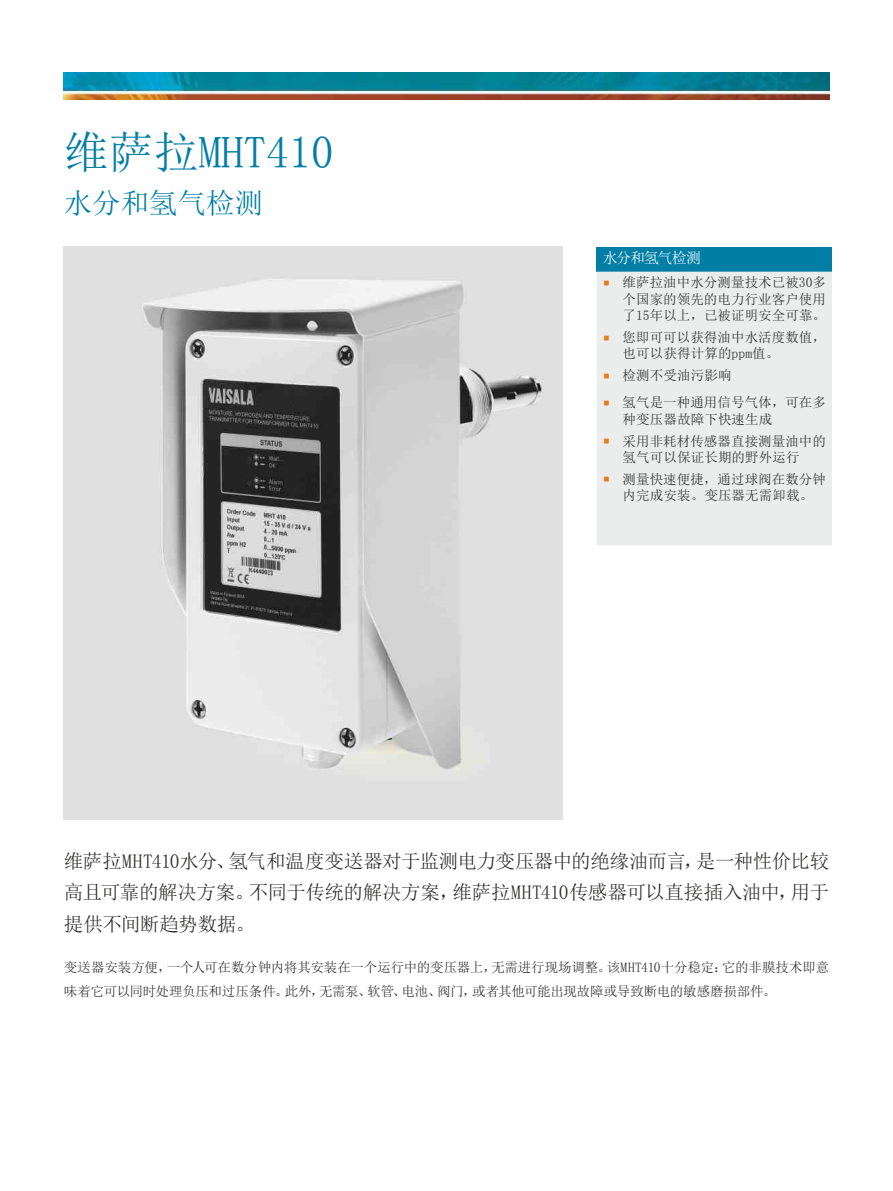
<style>
.page{position:relative;width:893px;height:1191px;background:#fff}
.page>*{position:absolute;margin:0;border:0;box-sizing:border-box;transform-origin:0 0}
.t1{font:45px "Sim Sun";color:#007ea6}
.t2{font:28.5px "Sim Sun";color:#007ea6}
.t3{font:19.5px/31.5px "Sim Sun";letter-spacing:-.02em;color:#2b2b2a;text-align:justify}
.t4{font:15px "Sim Sun";letter-spacing:-.065em;color:#fefefe}
.t5{font:13.5px/16.5px "Sim Sun";letter-spacing:.005em;color:#2b2b2a}
.t6{font:13.5px/24px "Sim Sun";letter-spacing:-.015em;color:#2b2b2a}
.s1{font-family:"Arial";font-size:21px;color:#e67d1b}
</style>
<div class="page">
<img style="left:64px;top:72px;width:765px;height:28px">
<img style="left:64px;top:247px;width:499px;height:572px">
<div style="left:597px;top:247px;width:235px;height:25px;background:#007ea6"></div>
<div style="left:597px;top:272px;width:235px;height:273px;background:#ebecec"></div>
<h1 class="t1" style="left:64px;top:129px;width:271px">维萨拉MHT410</h1>
<h2 class="t2" style="left:64px;top:188px;width:201px">水分和氢气检测</h2>
<p class="t4" style="left:603px;top:250px;width:100px">水分和氢气检测</p>
<p class="t5" style="left:623px;top:274px;width:205px;text-align:justify;text-indent:-20px"><span class="s1">▪</span> 维萨拉油中水分测量技术已被30多个国家的领先的电力行业客户使用了15年以上，已被证明安全可靠。</p>
<p class="t5" style="left:623px;top:329px;width:205px;text-indent:-20px"><span class="s1">▪</span> 您即可可以获得油中水活度数值，也可以获得计算的ppm值。</p>
<p class="t5" style="left:603px;top:367px;width:130px"><span class="s1">▪</span> 检测不受油污影响</p>
<p class="t5" style="left:623px;top:394px;width:205px;text-indent:-20px"><span class="s1">▪</span> 氢气是一种通用信号气体，可在多种变压器故障下快速生成</p>
<p class="t5" style="left:603px;top:432px;width:225px;text-align:center"><span class="s1">▪</span> 采用非耗材传感器直接测量油中的氢气可以保证长期的野外运行</p>
<p class="t5" style="left:603px;top:471px;width:225px;text-align:center"><span class="s1">▪</span> 测量快速便捷，通过球阀在数分钟内完成安装。变压器无需卸载。</p>
<h3 class="t3" style="left:64px;top:845px;width:767px">维萨拉MHT410水分、氢气和温度变送器对于监测电力变压器中的绝缘油而言，是一种性价比较高且可靠的解决方案。不同于传统的解决方案，维萨拉MHT410传感器可以直接插入油中，用于提供不间断趋势数据。</h3>
<p class="t6" style="left:64px;top:955px;width:767px">变送器安装方便，一个人可在数分钟内将其安装在一个运行中的变压器上，无需进行现场调整。该MHT410十分稳定：它的非膜技术即意味着它可以同时处理负压和过压条件。此外，无需泵、软管、电池、阀门，或者其他可能出现故障或导致断电的敏感磨损部件。</p>
</div>
